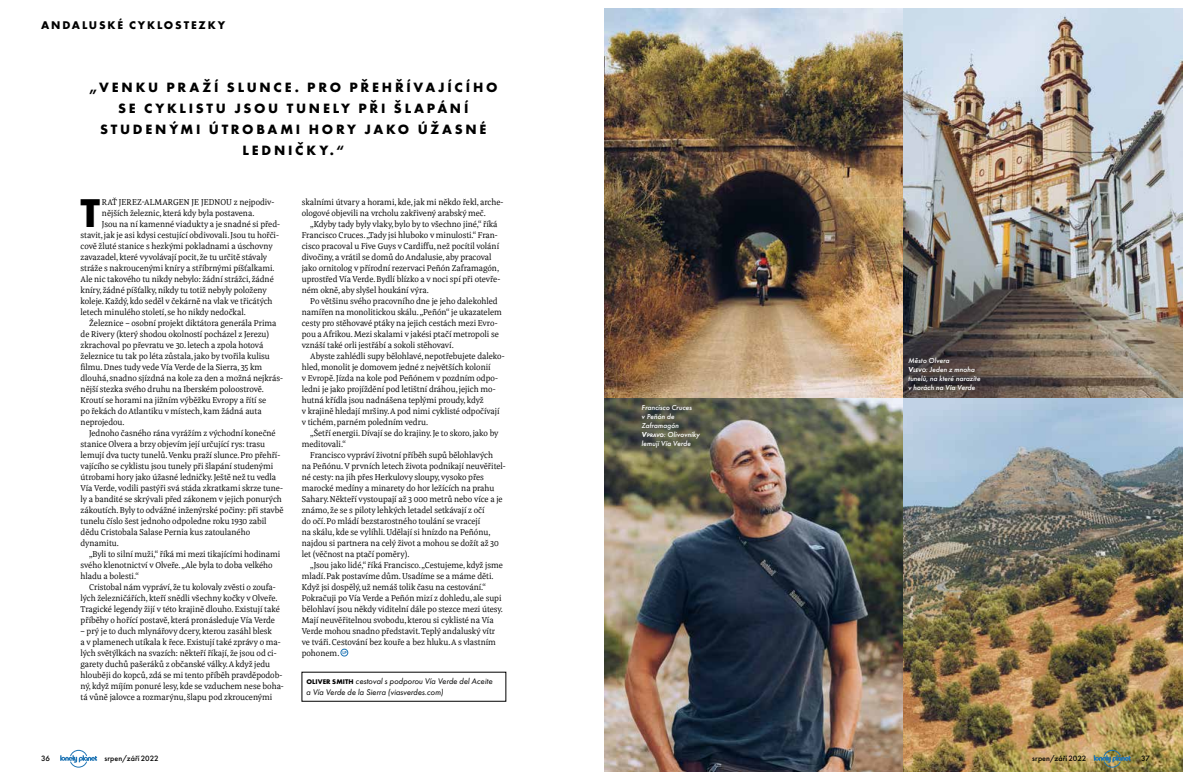
<style>
.page{position:relative;width:1191px;height:780px;background:#fff}
.page>*{position:absolute;margin:0;border:0;box-sizing:border-box;transform-origin:0 0}
.t1{font:700 41.7px "Futura PT";color:#000}
.t2{font:700 14px/21px "Futura PT";letter-spacing:.195em;color:#000;text-align:center}
.t3{font:700 11.6px "Futura PT";letter-spacing:.16em;color:#000}
.t4{font:8.7px/11px "Meret Pro";letter-spacing:-.005em;color:#000}
.t5{font:italic 8.5px/11px "Futura PT";color:#000}
.t6{font:500 8px "Futura PT";letter-spacing:.01em;color:#000}
.t7{font:italic 500 7.5px/9px "Futura PT";color:#fff}
.s1{font-weight:700;font-style:normal;font-size:7px}
.s2{font-weight:800}
.s3{font-weight:800;font-size:5.2px}
</style>
<div class="page">
<img style="left:902px;top:9px;width:280px;height:389px">
<img style="left:902px;top:398px;width:280px;height:373px">
<img style="left:604px;top:9px;width:298px;height:762px">
<div style="left:340px;top:648px;width:8px;height:8px;border:1px solid #1f75b5;border-radius:50%"></div>
<svg style="left:342px;top:651px;width:4px;height:3px"></svg>
<svg style="left:1093px;top:749px;width:37px;height:18px"></svg>
<svg style="left:60px;top:749px;width:37px;height:18px"></svg>
<h3 class="t3" style="left:41px;top:18px;width:185px">ANDALUSKÉ CYKLOSTEZKY</h3>
<h2 class="t2" style="left:89px;top:77px;width:410px">„VENKU PRAŽÍ SLUNCE. PRO PŘEHŘÍVAJÍCÍHO<br>SE CYKLISTU JSOU TUNELY PŘI ŠLAPÁNÍ<br>STUDENÝMI ÚTROBAMI HORY JAKO ÚŽASNÉ<br>LEDNIČKY.“</h2>
<h1 class="t1" style="left:81px;top:186px;width:21px">T</h1>
<p class="t4" style="left:102px;top:196px;width:174px">RAŤ JEREZ-ALMARGEN JE JEDNOU z nejpodiv-</p>
<p class="t4" style="left:102px;top:207px;width:154px">nějších železnic, která kdy byla postavena.</p>
<p class="t4" style="left:102px;top:218px;width:179px">Jsou na ní kamenné viadukty a je snadné si před-</p>
<p class="t4" style="left:81px;top:229px;width:200px">stavit, jak je asi kdysi cestující obdivovali. Jsou tu hořči-</p>
<p class="t4" style="left:81px;top:240px;width:193px">cově žluté stanice s hezkými pokladnami a úschovny</p>
<p class="t4" style="left:81px;top:251px;width:188px">zavazadel, které vyvolávají pocit, že tu určitě stávaly</p>
<p class="t4" style="left:81px;top:262px;width:196px">stráže s nakroucenými kníry a stříbrnými píšťalkami.</p>
<p class="t4" style="left:81px;top:273px;width:195px">Ale nic takového tu nikdy nebylo: žádní strážci, žádné</p>
<p class="t4" style="left:81px;top:284px;width:187px">kníry, žádné píšťalky, nikdy tu totiž nebyly položeny</p>
<p class="t4" style="left:81px;top:295px;width:193px">koleje. Každý, kdo seděl v čekárně na vlak ve třicátých</p>
<p class="t4" style="left:81px;top:306px;width:167px">letech minulého století, se ho nikdy nedočkal.</p>
<p class="t4" style="left:89px;top:317px;width:189px">Železnice – osobní projekt diktátora generála Prima</p>
<p class="t4" style="left:81px;top:328px;width:190px">de Rivery (který shodou okolností pocházel z Jerezu)</p>
<p class="t4" style="left:81px;top:339px;width:184px">zkrachoval po převratu ve 30. letech a zpola hotová</p>
<p class="t4" style="left:81px;top:350px;width:191px">železnice tu tak po léta zůstala, jako by tvořila kulisu</p>
<p class="t4" style="left:81px;top:361px;width:183px">filmu. Dnes tudy vede Vía Verde de la Sierra, 35 km</p>
<p class="t4" style="left:81px;top:372px;width:204px">dlouhá, snadno sjízdná na kole za den a možná nejkrás-</p>
<p class="t4" style="left:81px;top:383px;width:185px">nější stezka svého druhu na Iberském poloostrově.</p>
<p class="t4" style="left:81px;top:394px;width:187px">Kroutí se horami na jižním výběžku Evropy a řítí se</p>
<p class="t4" style="left:81px;top:405px;width:183px">po řekách do Atlantiku v místech, kam žádná auta</p>
<p class="t4" style="left:81px;top:416px;width:45px">neprojedou.</p>
<p class="t4" style="left:89px;top:427px;width:188px">Jednoho časného rána vyrážím z východní konečné</p>
<p class="t4" style="left:81px;top:438px;width:186px">stanice Olvera a brzy objevím její určující rys: trasu</p>
<p class="t4" style="left:81px;top:449px;width:201px">lemují dva tucty tunelů. Venku praží slunce. Pro přehří-</p>
<p class="t4" style="left:81px;top:460px;width:194px">vajícího se cyklistu jsou tunely při šlapání studenými</p>
<p class="t4" style="left:81px;top:471px;width:197px">útrobami hory jako úžasné ledničky. Ještě než tu vedla</p>
<p class="t4" style="left:81px;top:482px;width:204px">Vía Verde, vodili pastýři svá stáda zkratkami skrze tune-</p>
<p class="t4" style="left:81px;top:493px;width:203px">ly a bandité se skrývali před zákonem v jejich ponurých</p>
<p class="t4" style="left:81px;top:504px;width:204px">zákoutích. Byly to odvážné inženýrské počiny: při stavbě</p>
<p class="t4" style="left:81px;top:515px;width:187px">tunelu číslo šest jednoho odpoledne roku 1930 zabil</p>
<p class="t4" style="left:81px;top:526px;width:171px">dědu Cristobala Salase Pernia kus zatoulaného</p>
<p class="t4" style="left:81px;top:537px;width:40px">dynamitu.</p>
<p class="t4" style="left:89px;top:548px;width:193px">„Byli to silní muži,“ říká mi mezi tikajícími hodinami</p>
<p class="t4" style="left:81px;top:559px;width:194px">svého klenotnictví v Olveře. „Ale byla to doba velkého</p>
<p class="t4" style="left:81px;top:570px;width:60px">hladu a bolesti.“</p>
<p class="t4" style="left:89px;top:581px;width:188px">Cristobal nám vypráví, že tu kolovaly zvěsti o zoufa-</p>
<p class="t4" style="left:81px;top:592px;width:198px">lých železničářích, kteří snědli všechny kočky v Olveře.</p>
<p class="t4" style="left:81px;top:603px;width:201px">Tragické legendy žijí v této krajině dlouho. Existují také</p>
<p class="t4" style="left:81px;top:614px;width:196px">příběhy o hořící postavě, která pronásleduje Vía Verde</p>
<p class="t4" style="left:81px;top:625px;width:205px">– prý je to duch mlynářovy dcery, kterou zasáhl blesk<br>a v plamenech utíkala k řece. Existují také zprávy o ma&shy;lých světýlkách na svazích: někteří říkají, že jsou od ci&shy;garety duchů pašeráků z občanské války. A když jedu hlouběji do kopců, zdá se mi tento příběh pravděpodob&shy;ný, když míjím ponuré lesy, kde se vzduchem nese boha&shy;tá vůně jalovce a rozmarýnu, šlapu pod zkroucenými</p>
<p class="t4" style="left:302px;top:196px;width:203px">skalními útvary a horami, kde, jak mi někdo řekl, arche&shy;ologové objevili na vrcholu zakřivený arabský meč.</p>
<p class="t4" style="left:302px;top:218px;width:200px;text-indent:8px">„Kdyby tady byly vlaky, bylo by to všechno jiné,“ říká Francisco Cruces. „Tady jsi hluboko v minulosti.“ Fran&shy;cisco pracoval u Five Guys v Cardiffu, než pocítil volání divočiny, a vrátil se domů do Andalusie, aby pracoval jako ornitolog v přírodní rezervaci Peñón Zaframagón, uprostřed Vía Verde. Bydlí blízko a v noci spí při otevře&shy;ném okně, aby slyšel houkání výra.</p>
<p class="t4" style="left:302px;top:295px;width:202px;text-indent:8px">Po většinu svého pracovního dne je jeho dalekohled namířen na monolitickou skálu. „Peñón“ je ukazatelem cesty pro stěhovavé ptáky na jejich cestách mezi Evro&shy;pou a Afrikou. Mezi skalami v jakési ptačí metropoli se vznáší také orli jestřábí a sokoli stěhovaví.</p>
<p class="t4" style="left:302px;top:350px;width:204px;text-indent:8px">Abyste zahlédli supy bělohlavé, nepotřebujete daleko&shy;hled, monolit je domovem jedné z největších kolonií<br>v Evropě. Jízda na kole pod Peñónem v pozdním odpo&shy;ledni je jako projíždění pod letištní dráhou, jejich mo&shy;hutná křídla jsou nadnášena teplými proudy, když<br>v krajině hledají mršiny. A pod nimi cyklisté odpočívají v tichém, parném poledním vedru.</p>
<p class="t4" style="left:302px;top:427px;width:198px;text-indent:8px">„Šetří energii. Dívají se do krajiny. Je to skoro, jako by meditovali.“</p>
<p class="t4" style="left:302px;top:449px;width:205px;text-indent:8px">Francisco vypráví životní příběh supů bělohlavých<br>na Peñónu. V prvních letech života podnikají neuvěřitel&shy;né cesty: na jih přes Herkulovy sloupy, vysoko přes marocké medíny a minarety do hor ležících na prahu Sahary. Někteří vystoupají až 3 000 metrů nebo více a je známo, že se s piloty lehkých letadel setkávají z očí<br>do očí. Po mládí bezstarostného toulání se vracejí<br>na skálu, kde se vylíhli. Udělají si hnízdo na Peñónu, najdou si partnera na celý život a mohou se dožít až 30 let (věčnost na ptačí poměry).</p>
<p class="t4" style="left:302px;top:559px;width:203px;text-indent:8px">„Jsou jako lidé,“ říká Francisco. „Cestujeme, když jsme mladí. Pak postavíme dům. Usadíme se a máme děti.<br>Když jsi dospělý, už nemáš tolik času na cestování.“ Pokračuji po Vía Verde a Peñón mizí z dohledu, ale supi bělohlaví jsou někdy viditelní dále po stezce mezi útesy.<br>Mají neuvěřitelnou svobodu, kterou si cyklisté na Vía Verde mohou snadno představit. Teplý andaluský vítr ve tváři. Cestování bez kouře a bez hluku. A s vlastním pohonem.</p>
<p class="t5" style="left:306px;top:676px;width:188px"><span class="s1">OLIVER SMITH</span> cestoval s podporou Vía Verde del Aceite a Vía Verde de la Sierra (viasverdes.com)</p>
<p class="t7" style="left:641px;top:403px;width:60px">Francisco Cruces<br>v Peñón de<br>Zaframagón<br><span class="s2">V</span><span class="s3">PRAVO</span>: Olivovníky lemují Vía Verde</p>
<p class="t7" style="left:908px;top:356px;width:74px">Město Olvera<br><span class="s2">V</span><span class="s3">LEVO</span>: Jeden z mnoha tunelů, na které narazíte v horách na Vía Verde</p>
<p class="t6" style="left:41px;top:753px;width:10px">36</p>
<p class="t6" style="left:104px;top:753px;width:56px">srpen/září 2022</p>
<p class="t6" style="left:1032px;top:753px;width:56px">srpen/září 2022</p>
<p class="t6" style="left:1141px;top:753px;width:10px">37</p>
</div>
